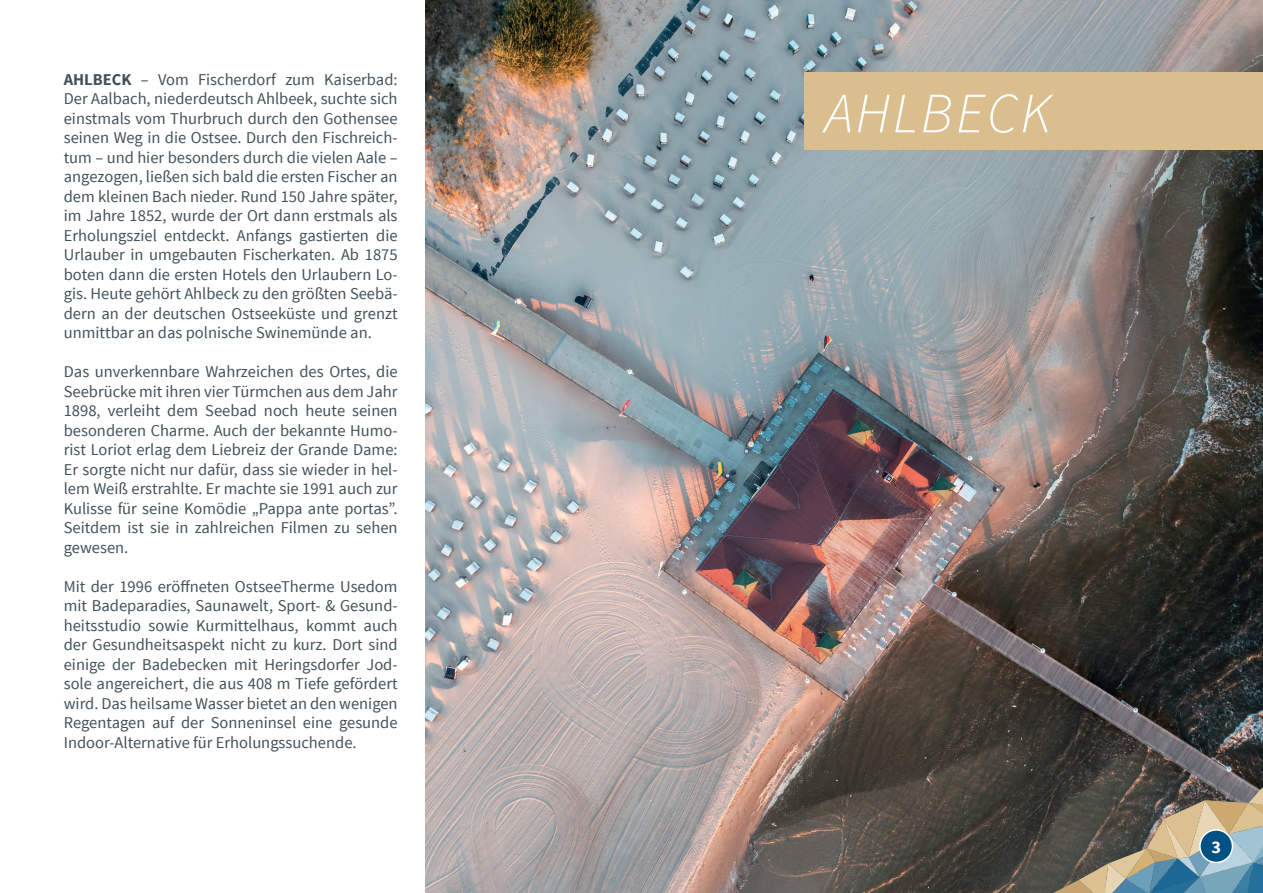
<style>
.page{position:relative;width:1263px;height:893px;background:#fff}
.page>*{position:absolute;margin:0;border:0;box-sizing:border-box;transform-origin:0 0}
.t1{font:italic 300 57px "Source Sans Pro";letter-spacing:.05em;color:#fff}
.t2{font:700 18px "Source Sans Pro";color:#fff}
.t3{font:16.5px/19.5px "Source Sans Pro";color:#425159;text-align:justify}
.s1{font-weight:700}
</style>
<div class="page">
<img style="left:425px;top:0;width:838px;height:893px">
<svg style="left:1048px;top:783px;width:215px;height:110px;background:#777c74"></svg>
<div style="left:804px;top:72px;width:459px;height:78px;background:#dbbe8d"></div>
<div style="left:1200px;top:830px;width:32px;height:32px;background:#005285;border-radius:50%"></div>
<div style="left:1199px;top:829px;width:34px;height:34px;border:2px solid #fff;border-radius:50%"></div>
<p class="t3" style="left:64px;top:70px;width:335px"><span class="s1">AHLBECK</span> – Vom Fischerdorf zum Kaiserbad:<br>Der Aalbach, niederdeutsch Ahlbeek, suchte sich einstmals vom Thurbruch durch den Gothensee seinen Weg in die Ostsee. Durch den Fischreich&shy;tum – und hier besonders durch die vielen Aale – angezogen, ließen sich bald die ersten Fischer an dem kleinen Bach nieder. Rund 150 Jahre später, im Jahre 1852, wurde der Ort dann erstmals als Erholungsziel entdeckt. Anfangs gastierten die Urlauber in umgebauten Fischerkaten. Ab 1875 boten dann die ersten Hotels den Urlaubern Lo&shy;gis. Heute gehört Ahlbeck zu den größten Seebä&shy;dern an der deutschen Ostseeküste und grenzt unmittbar an das polnische Swinemünde an.</p>
<p class="t3" style="left:64px;top:362px;width:335px">Das unverkennbare Wahrzeichen des Ortes, die Seebrücke mit ihren vier Türmchen aus dem Jahr 1898, verleiht dem Seebad noch heute seinen besonderen Charme. Auch der bekannte Humo&shy;rist Loriot erlag dem Liebreiz der Grande Dame:<br>Er sorgte nicht nur dafür, dass sie wieder in hel&shy;lem Weiß erstrahlte. Er machte sie 1991 auch zur Kulisse für seine Komödie „Pappa ante portas”.<br>Seitdem ist sie in zahlreichen Filmen zu sehen gewesen.</p>
<p class="t3" style="left:64px;top:577px;width:335px">Mit der 1996 eröffneten OstseeTherme Usedom mit Badeparadies, Saunawelt, Sport- &amp; Gesund&shy;heitsstudio sowie Kurmittelhaus, kommt auch der Gesundheitsaspekt nicht zu kurz. Dort sind einige der Badebecken mit Heringsdorfer Jod&shy;sole angereichert, die aus 408 m Tiefe gefördert wird. Das heilsame Wasser bietet an den wenigen Regentagen auf der Sonneninsel eine gesunde Indoor-Alternative für Erholungssuchende.</p>
<h1 class="t1" style="left:825px;top:79px;width:228px">AHLBECK</h1>
<p class="t2" style="left:1211px;top:835px;width:11px">3</p>
</div>
